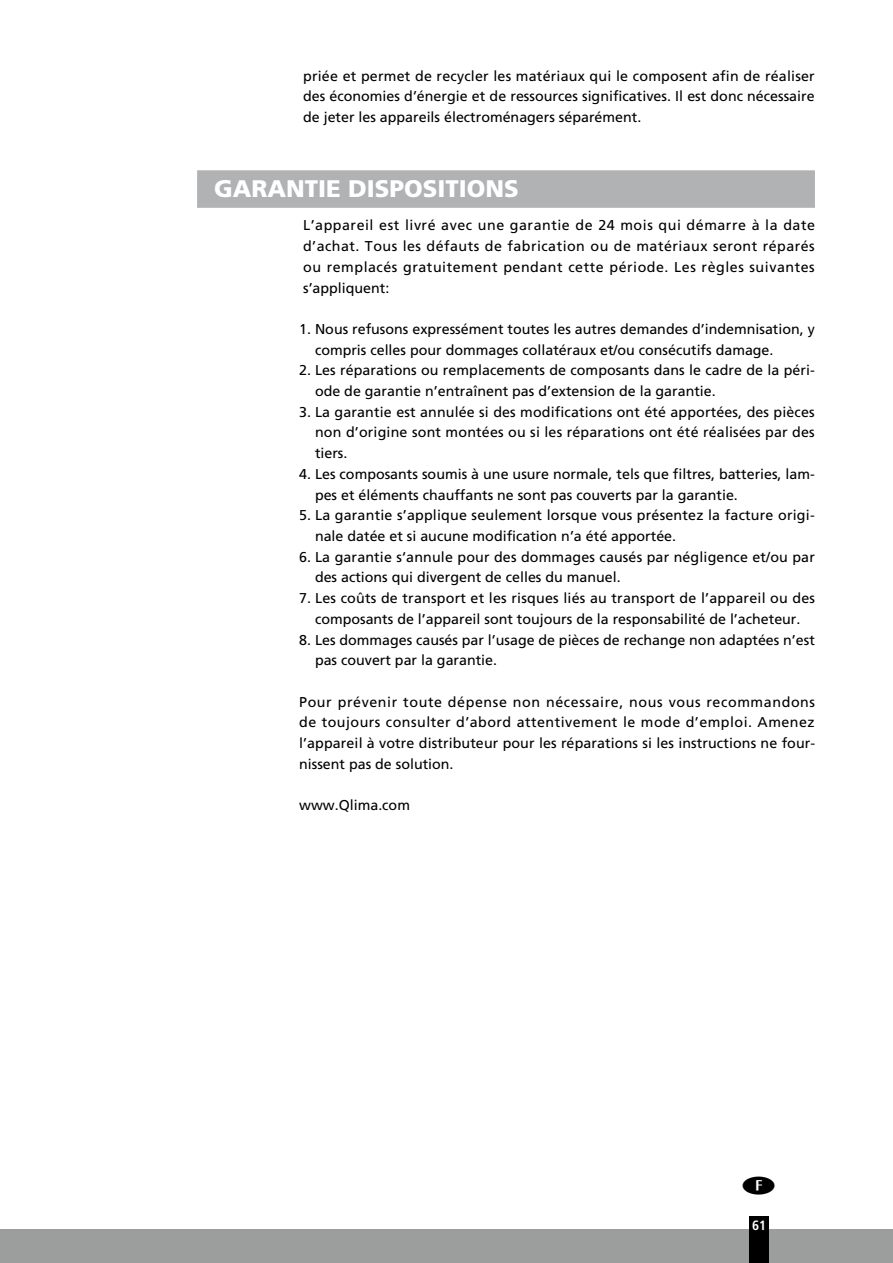
<style>
.page{position:relative;width:893px;height:1263px;background:#fff}
.page>*{position:absolute;margin:0;border:0;box-sizing:border-box;transform-origin:0 0}
.t1{font:900 24px "Frutiger CE";color:#fff}
.t2{font:14.25px/20.7px "Frutiger CE";color:#000}
.t3{font:700 condensed 13.5px "Frutiger LT Std";color:#fff}
</style>
<div class="page">
<div style="left:0;top:1229px;width:893px;height:34px;background:#9c9d9d"></div>
<div style="left:749px;top:1216px;width:20px;height:47px;background:#000"></div>
<div style="left:197px;top:170px;width:618px;height:38px;background:#b1b2b3"></div>
<p class="t2" style="left:303px;top:65px;width:513px;text-align:justify">priée et permet de recycler les matériaux qui le composent afin de réaliser des économies d’énergie et de ressources significatives. Il est donc nécessaire de jeter les appareils électroménagers séparément.</p>
<h1 class="t1" style="left:214px;top:174px;width:306px">GARANTIE DISPOSITIONS</h1>
<p class="t2" style="left:303px;top:215px;width:513px;text-align:justify">L’appareil est livré avec une garantie de 24 mois qui démarre à la date d’achat. Tous les défauts de fabrication ou de matériaux seront réparés ou remplacés gratuitement pendant cette période. Les règles suivantes s’appliquent:</p>
<p class="t2" style="left:315px;top:319px;width:501px;text-indent:-16px">1. Nous refusons expressément toutes les autres demandes d’indemnisation, y compris celles pour dommages collatéraux et/ou consécutifs damage.</p>
<p class="t2" style="left:315px;top:360px;width:501px;text-indent:-16px">2. Les réparations ou remplacements de composants dans le cadre de la péri&shy;ode de garantie n’entraînent pas d’extension de la garantie.</p>
<p class="t2" style="left:315px;top:401px;width:501px;text-align:justify;text-indent:-16px">3. La garantie est annulée si des modifications ont été apportées, des pièces non d’origine sont montées ou si les réparations ont été réalisées par des tiers.</p>
<p class="t2" style="left:315px;top:463px;width:501px;text-indent:-16px">4. Les composants soumis à une usure normale, tels que filtres, batteries, lam&shy;pes et éléments chauffants ne sont pas couverts par la garantie.</p>
<p class="t2" style="left:315px;top:505px;width:501px;text-indent:-16px">5. La garantie s’applique seulement lorsque vous présentez la facture origi&shy;nale datée et si aucune modification n’a été apportée.</p>
<p class="t2" style="left:315px;top:546px;width:501px;text-indent:-16px">6. La garantie s‘annule pour des dommages causés par négligence et/ou par des actions qui divergent de celles du manuel.</p>
<p class="t2" style="left:299px;top:588px;width:517px;text-align:center">7. Les coûts de transport et les risques liés au transport de l’appareil ou des composants de l’appareil sont toujours de la responsabilité de l’acheteur.</p>
<p class="t2" style="left:315px;top:629px;width:501px;text-indent:-16px">8. Les dommages causés par l’usage de pièces de rechange non adaptées n’est pas couvert par la garantie.</p>
<p class="t2" style="left:299px;top:691px;width:518px;text-align:justify">Pour prévenir toute dépense non nécessaire, nous vous recommandons de toujours consulter d’abord attentivement le mode d’emploi. Amenez l’appareil à votre distributeur pour les réparations si les instructions ne four&shy;nissent pas de solution.</p>
<p class="t2" style="left:299px;top:795px;width:112px">www.Qlima.com</p>
<p class="t3" style="left:752px;top:1217px;width:16px">61</p>
</div>
